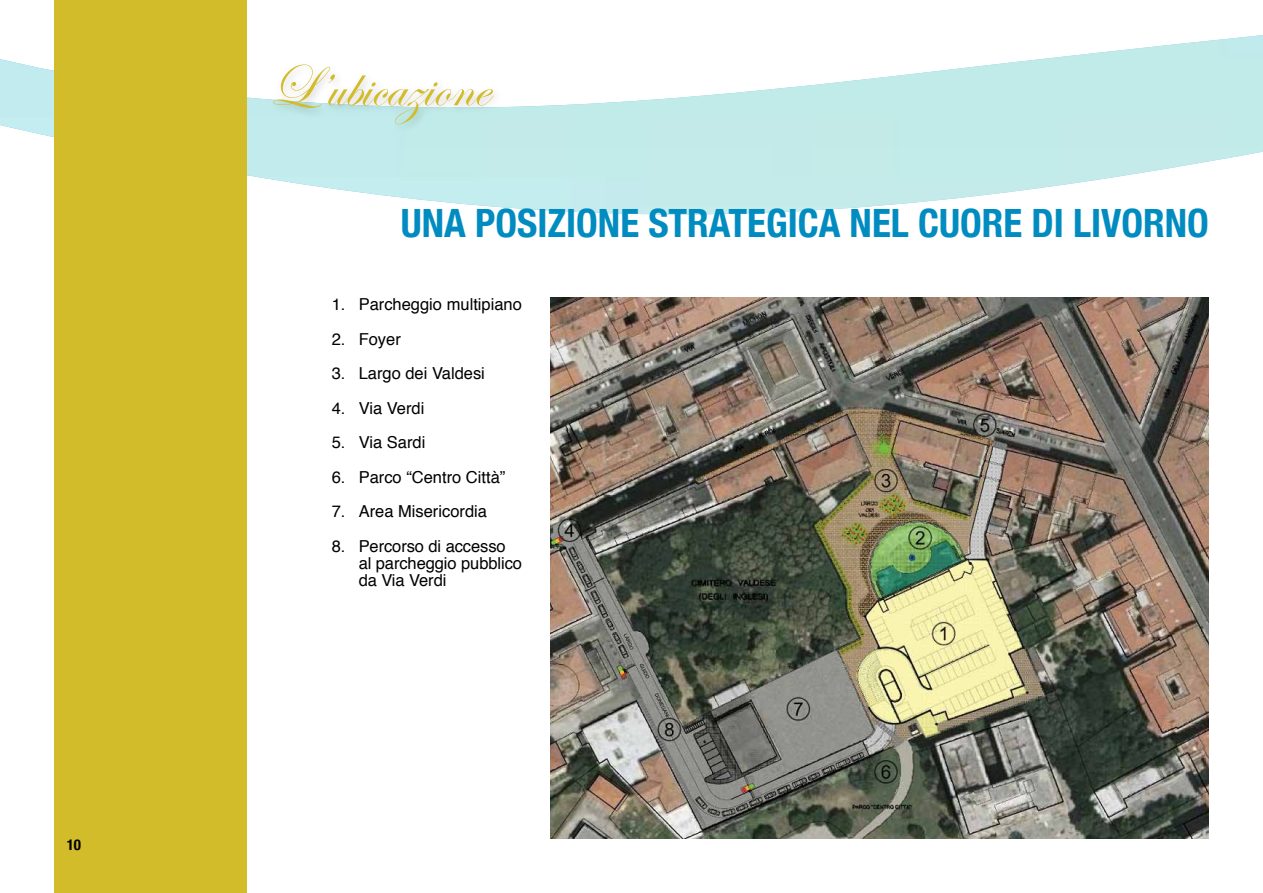
<style>
.page{position:relative;width:1263px;height:893px;background:#fff}
.page>*{position:absolute;margin:0;border:0;box-sizing:border-box;transform-origin:0 0}
.t1{font:60px "Edwardian Script ITC";color:#d3bc2a}
.t2{font:700 condensed 39px "Helvetica Neue";color:#008cc0}
.t3{font:16.5px/17.2px "Helvetica";color:#000}
.t4{font:700 condensed 15px "Helvetica Neue";color:#000}
</style>
<div class="page">
<svg style="left:0;top:35px;width:1263px;height:67px"></svg>
<div style="left:54px;top:0;width:193px;height:893px;background:#d3bc2a"></div>
<img style="left:551px;top:298px;width:658px;height:541px">
<div style="left:269px;top:59px;width:235px;height:76px;background:#000;opacity:.2"></div>
<p class="t4" style="left:67px;top:832px;width:16px">10</p>
<h1 class="t1" style="left:268px;top:54px;width:222px">L’ubicazione</h1>
<h2 class="t2" style="left:401px;top:191px;width:809px">UNA POSIZIONE STRATEGICA NEL CUORE DI LIVORNO</h2>
<p class="t3" style="left:332px;top:296px;width:192px">1. Parcheggio multipiano</p>
<p class="t3" style="left:332px;top:331px;width:71px">2. Foyer</p>
<p class="t3" style="left:332px;top:365px;width:155px">3. Largo dei Valdesi</p>
<p class="t3" style="left:332px;top:400px;width:94px">4. Via Verdi</p>
<p class="t3" style="left:332px;top:434px;width:95px">5. Via Sardi</p>
<p class="t3" style="left:332px;top:469px;width:175px">6. Parco “Centro Città”</p>
<p class="t3" style="left:332px;top:503px;width:157px">7. Area Misericordia</p>
<p class="t3" style="left:359px;top:538px;width:165px;text-indent:-27px">8. Percorso di accesso al parcheggio pubblico da Via Verdi</p>
</div>
